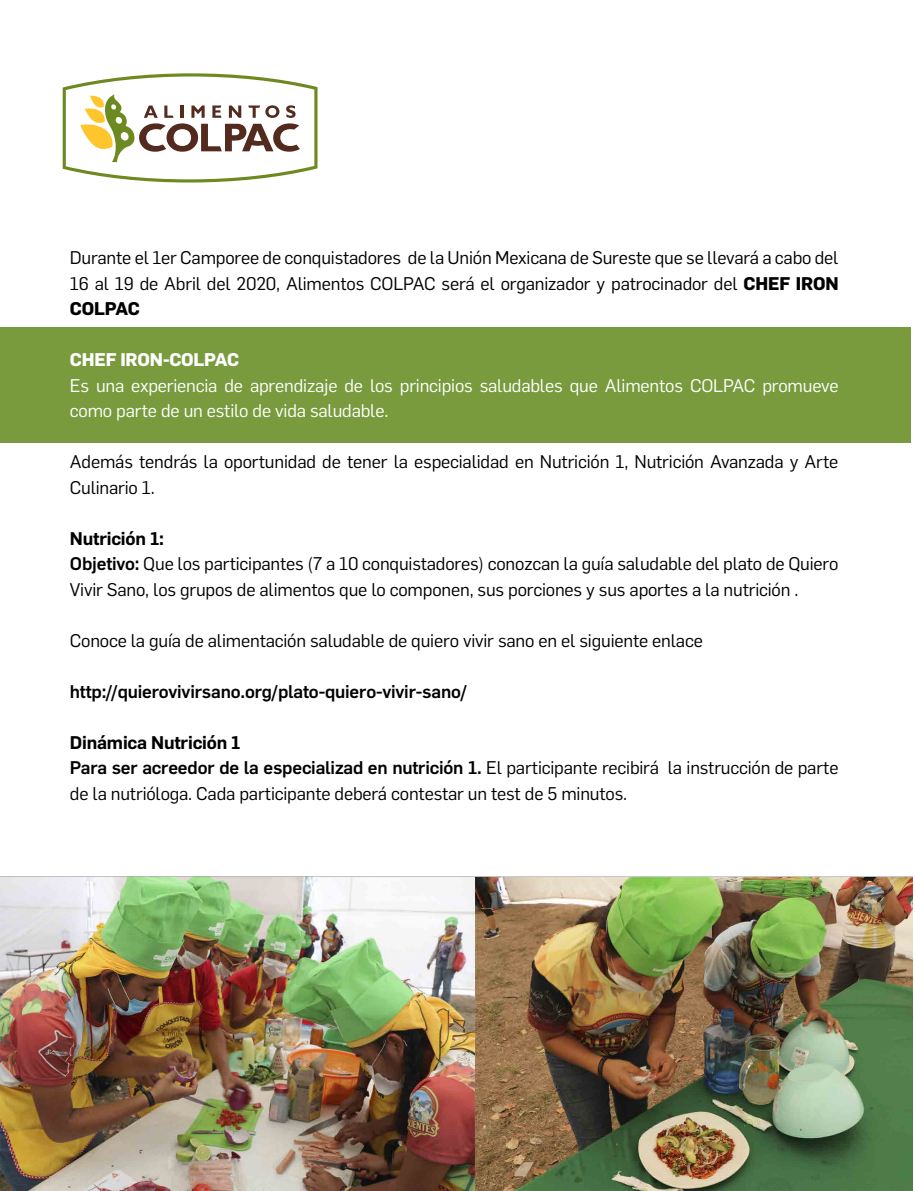
<style>
.page{position:relative;width:915px;height:1191px;background:#fff}
.page>*{position:absolute;margin:0;border:0;box-sizing:border-box;transform-origin:0 0}
.t1{font:18px/25.5px "Flama";letter-spacing:-.01em;color:#000}
.t2{font:18px/25.5px "Flama";letter-spacing:-.01em;color:#fff}
.t3{font:500 18px "Flama";letter-spacing:-.01em;color:#000}
.t4{font:700 18px "Flama";letter-spacing:-.01em;color:#fff}
.s1{font-weight:700}
.s2{font-weight:600}
.s3{font-weight:500}
</style>
<div class="page">
<img style="left:0;top:327px;width:912px;height:863px">
<div style="left:0;top:327px;width:910px;height:115px;background:#799b3d"></div>
<svg style="left:62px;top:73px;width:256px;height:110px"></svg>
<p class="t1" style="left:70px;top:244px;width:770px;text-align:justify">Durante el 1er Camporee de conquistadores de la Unión Mexicana de Sureste que se llevará a cabo del 16 al 19 de Abril del 2020, Alimentos COLPAC será el organizador y patrocinador del <span class="s1">CHEF IRON COLPAC</span></p>
<p class="t4" style="left:70px;top:346px;width:171px">CHEF IRON-COLPAC</p>
<p class="t2" style="left:70px;top:371px;width:769px">Es una experiencia de aprendizaje de los principios saludables que Alimentos COLPAC promueve como parte de un estilo de vida saludable.</p>
<p class="t1" style="left:70px;top:448px;width:769px">Además tendrás la oportunidad de tener la especialidad en Nutrición 1, Nutrición Avanzada y Arte<br>Culinario 1.</p>
<p class="t1" style="left:70px;top:524px;width:769px"><span class="s2">Nutrición 1:<br></span><span class="s3">Objetivo:</span> Que los participantes (7 a 10 conquistadores) conozcan la guía saludable del plato de Quiero<br>Vivir Sano, los grupos de alimentos que lo componen, sus porciones y sus aportes a la nutrición .</p>
<p class="t1" style="left:70px;top:626px;width:634px">Conoce la guía de alimentación saludable de quiero vivir sano en el siguiente enlace</p>
<p class="t3" style="left:70px;top:678px;width:398px">http://quierovivirsano.org/plato-quiero-vivir-sano/</p>
<p class="t1" style="left:70px;top:728px;width:770px"><span class="s2">Dinámica Nutrición 1<br></span><span class="s3">Para ser acreedor de la especializad en nutrición 1.</span> El participante recibirá la instrucción de parte de la nutrióloga. Cada participante deberá contestar un test de 5 minutos.</p>
</div>
